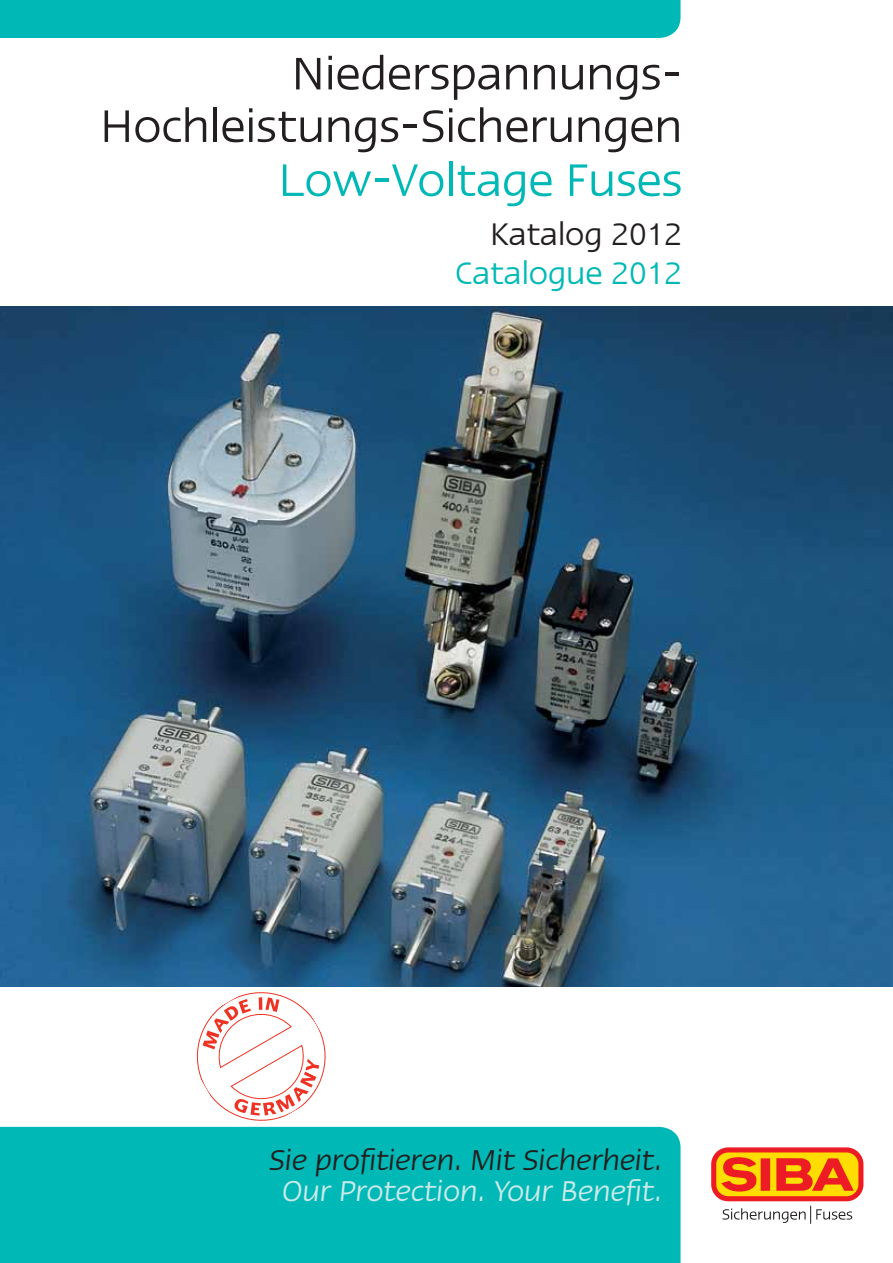
<style>
.page{position:relative;width:893px;height:1263px;background:#fff}
.page>*{position:absolute;margin:0;border:0;box-sizing:border-box;transform-origin:0 0}
.t1{font:52.5px/52.5px "Linotype Ergo";color:#231f20;text-align:right}
.t2{font:52.5px "Linotype Ergo";color:#00b9b6}
.t3{font:36px "Linotype Ergo";color:#00b9b6}
.t4{font:36px "Linotype Ergo";color:#231f20}
.t5{font:italic 33px "Linotype Ergo";color:#231f20}
.t6{font:italic 33px "Linotype Ergo";color:#cceae9}
</style>
<div class="page">
<div style="left:0;top:1127px;width:680px;height:136px;background:#00b9b6"></div>
<div style="left:0;top:0;width:680px;height:38px;background:#00b9b6"></div>
<svg style="left:711px;top:1147px;width:152px;height:77px"></svg>
<svg style="left:188px;top:992px;width:147px;height:138px"></svg>
<img style="left:0;top:306px;width:892px;height:681px">
<p class="t1" style="left:100px;top:51px;width:583px">Niederspannungs-<br>Hochleistungs-Sicherungen</p>
<p class="t2" style="left:278px;top:159px;width:405px">Low-Voltage Fuses</p>
<p class="t4" style="left:490px;top:219px;width:194px">Katalog 2012</p>
<p class="t3" style="left:455px;top:258px;width:229px">Catalogue 2012</p>
<p class="t5" style="left:269px;top:1147px;width:394px">Sie profitieren. Mit Sicherheit.</p>
<p class="t6" style="left:282px;top:1179px;width:381px">Our Protection. Your Benefit.</p>
</div>
